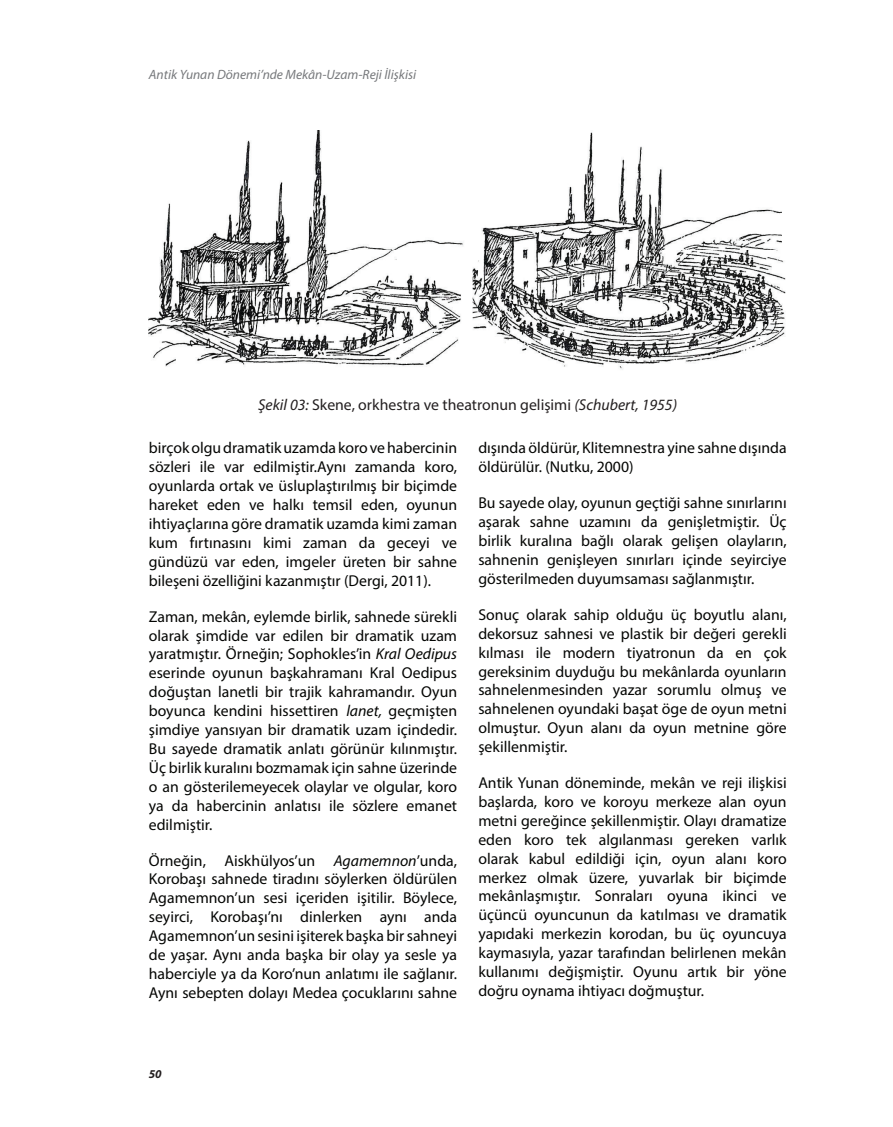
<style>
.page{position:relative;width:893px;height:1127px;background:#fff}
.page>*{position:absolute;margin:0;border:0;box-sizing:border-box;transform-origin:0 0}
.t1{font:15.75px/18.9px "Myriad Pro";color:#040503;text-align:justify}
.t2{font:15.75px "Myriad Pro";color:#231f20}
.t3{font:italic 13.5px "Myriad Pro";color:#76787b}
.t4{font:italic 700 12px "Myriad Pro";color:#231f20}
.s1{font-style:italic}
</style>
<div class="page">
<img style="left:163px;top:130px;width:618px;height:120px">
<img style="left:149px;top:250px;width:637px;height:120px">
<p class="t3" style="left:149px;top:67px;width:269px">Antik Yunan Dönemi’nde Mekân-Uzam-Reji İlişkisi</p>
<p class="t2" style="left:258px;top:395px;width:421px"><span class="s1">Şekil 03:</span> Skene, orkhestra ve theatronun gelişimi <span class="s1">(Schubert, 1955)</span></p>
<p class="t1" style="left:478px;top:438px;width:310px">dışında öldürür, Klitemnestra yine sahne dışında öldürülür. (Nutku, 2000)</p>
<p class="t1" style="left:478px;top:493px;width:310px">Bu sayede olay, oyunun geçtiği sahne sınırlarını aşarak sahne uzamını da genişletmiştir. Üç birlik kuralına bağlı olarak gelişen olayların, sahnenin genişleyen sınırları içinde seyirciye gösterilmeden duyumsaması sağlanmıştır.</p>
<p class="t1" style="left:478px;top:605px;width:310px">Sonuç olarak sahip olduğu üç boyutlu alanı, dekorsuz sahnesi ve plastik bir değeri gerekli kılması ile modern tiyatronun da en çok gereksinim duyduğu bu mekânlarda oyunların sahnelenmesinden yazar sorumlu olmuş ve sahnelenen oyundaki başat öge de oyun metni olmuştur. Oyun alanı da oyun metnine göre şekillenmiştir.</p>
<p class="t1" style="left:478px;top:773px;width:310px">Antik Yunan döneminde, mekân ve reji ilişkisi başlarda, koro ve koroyu merkeze alan oyun metni gereğince şekillenmiştir. Olayı dramatize eden koro tek algılanması gereken varlık olarak kabul edildiği için, oyun alanı koro merkez olmak üzere, yuvarlak bir biçimde mekânlaşmıştır. Sonraları oyuna ikinci ve üçüncü oyuncunun da katılması ve dramatik yapıdaki merkezin korodan, bu üç oyuncuya kaymasıyla, yazar tarafından belirlenen mekân kullanımı değişmiştir. Oyunu artık bir yöne doğru oynama ihtiyacı doğmuştur.</p>
<p class="t1" style="left:149px;top:438px;width:310px">birçok olgu dramatik uzamda koro ve habercinin sözleri ile var edilmiştir.Aynı zamanda koro, oyunlarda ortak ve üsluplaştırılmış bir biçimde hareket eden ve halkı temsil eden, oyunun ihtiyaçlarına göre dramatik uzamda kimi zaman kum fırtınasını kimi zaman da geceyi ve gündüzü var eden, imgeler üreten bir sahne bileşeni özelliğini kazanmıştır (Dergi, 2011).</p>
<p class="t1" style="left:149px;top:607px;width:310px">Zaman, mekân, eylemde birlik, sahnede sürekli olarak şimdide var edilen bir dramatik uzam yaratmıştır. Örneğin; Sophokles’in <span class="s1">Kral Oedipus </span>eserinde oyunun başkahramanı Kral Oedipus doğuştan lanetli bir trajik kahramandır. Oyun boyunca kendini hissettiren <span class="s1">lanet,</span> geçmişten şimdiye yansıyan bir dramatik uzam içindedir.<br>Bu sayede dramatik anlatı görünür kılınmıştır.<br>Üç birlik kuralını bozmamak için sahne üzerinde o an gösterilemeyecek olaylar ve olgular, koro ya da habercinin anlatısı ile sözlere emanet edilmiştir.</p>
<p class="t1" style="left:149px;top:850px;width:310px">Örneğin, Aiskhülyos’un <span class="s1">Agamemnon</span>’unda, Korobaşı sahnede tiradını söylerken öldürülen Agamemnon’un sesi içeriden işitilir. Böylece, seyirci, Korobaşı’nı dinlerken aynı anda Agamemnon’un sesini işiterek başka bir sahneyi de yaşar. Aynı anda başka bir olay ya sesle ya haberciyle ya da Koro’nun anlatımı ile sağlanır.<br>Aynı sebepten dolayı Medea çocuklarını sahne</p>
<p class="t4" style="left:149px;top:1066px;width:14px">50</p>
</div>
